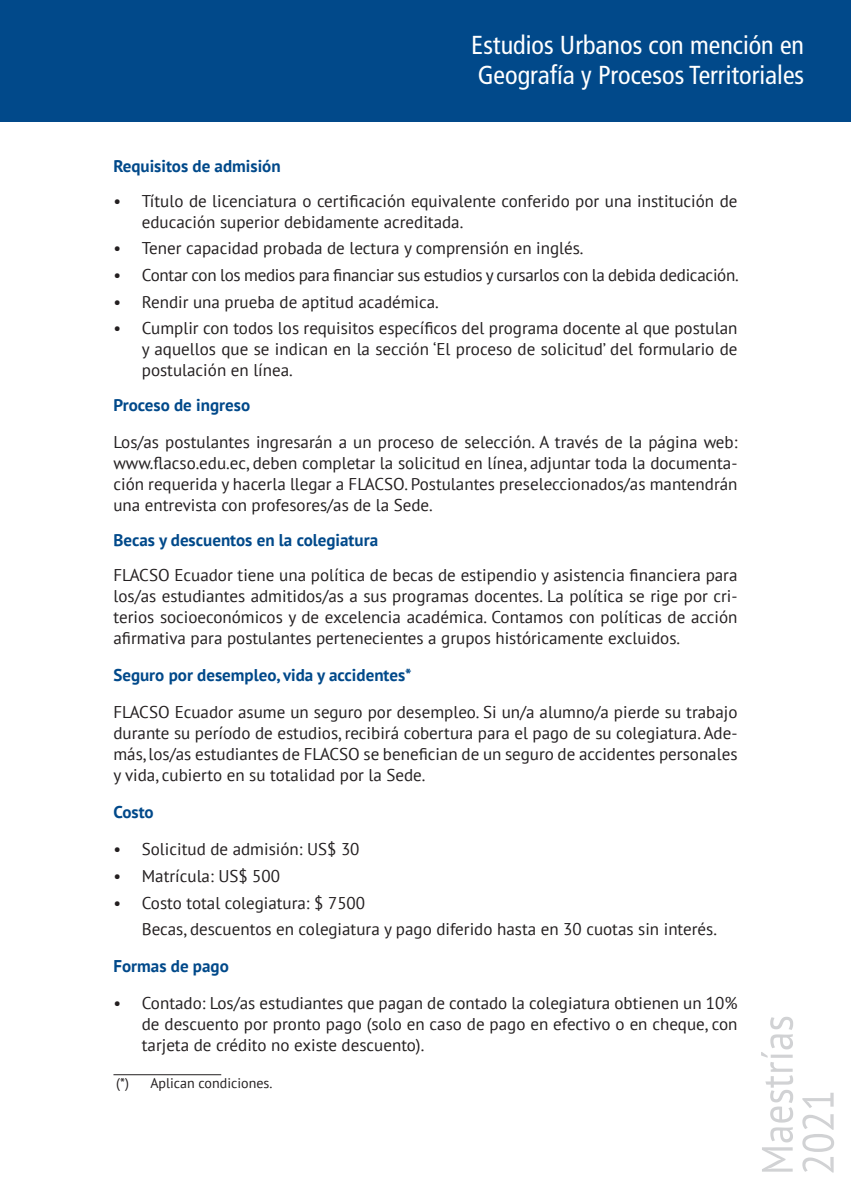
<style>
.page{position:relative;width:851px;height:1191px;background:#fff}
.page>*{position:absolute;margin:0;border:0;box-sizing:border-box;transform-origin:0 0}
.t1{font:condensed 26px/30px "Frutiger";color:#fff}
.t2{font:17px/21px "PT Sans";color:#231f20;text-align:justify}
.t3{font:700 17px "PT Sans";color:#01498a}
.t4{font:14px "PT Sans";color:#231f20}
</style>
<div class="page">
<div style="left:0;top:0;width:850px;height:121px;background:#01498a"></div>
<svg style="left:761px;top:1016px;width:32px;height:155px"></svg>
<svg style="left:802px;top:1114px;width:32px;height:58px"></svg>
<svg style="left:802px;top:1092px;width:31px;height:16px"></svg>
<hr style="left:113px;top:1074px;width:108px;height:1px;background:#231f20">
<h1 class="t1" style="left:471px;top:31px;width:334px">Estudios Urbanos con mención en<br>Geografía y Procesos Territoriales</h1>
<p class="t3" style="left:113px;top:154px;width:169px">Requisitos de admisión</p>
<p class="t2" style="left:142px;top:190px;width:597px;text-indent:-28px">• Título de licenciatura o certificación equivalente conferido por una institución de educación superior debidamente acreditada.</p>
<p class="t2" style="left:113px;top:237px;width:471px">• Tener capacidad probada de lectura y comprensión en inglés.</p>
<p class="t2" style="left:113px;top:264px;width:626px">• Contar con los medios para financiar sus estudios y cursarlos con la debida dedicación.</p>
<p class="t2" style="left:113px;top:291px;width:327px">• Rendir una prueba de aptitud académica.</p>
<p class="t2" style="left:142px;top:317px;width:597px;text-indent:-28px">• Cumplir con todos los requisitos específicos del programa docente al que postulan y aquellos que se indican en la sección ‘El proceso de solicitud’ del formulario de postulación en línea.</p>
<p class="t3" style="left:113px;top:394px;width:138px">Proceso de ingreso</p>
<p class="t2" style="left:113px;top:431px;width:625px">Los/as postulantes ingresarán a un proceso de selección. A través de la página web: www.flacso.edu.ec, deben completar la solicitud en línea, adjuntar toda la documenta&shy;ción requerida y hacerla llegar a FLACSO. Postulantes preseleccionados/as mantendrán una entrevista con profesores/as de la Sede.</p>
<p class="t3" style="left:113px;top:529px;width:266px">Becas y descuentos en la colegiatura</p>
<p class="t2" style="left:113px;top:564px;width:625px">FLACSO Ecuador tiene una política de becas de estipendio y asistencia financiera para los/as estudiantes admitidos/as a sus programas docentes. La política se rige por cri&shy;terios socioeconómicos y de excelencia académica. Contamos con políticas de acción afirmativa para postulantes pertenecientes a grupos históricamente excluidos.</p>
<p class="t3" style="left:113px;top:664px;width:300px">Seguro por desempleo, vida y accidentes*</p>
<p class="t2" style="left:113px;top:701px;width:625px">FLACSO Ecuador asume un seguro por desempleo. Si un/a alumno/a pierde su trabajo durante su período de estudios, recibirá cobertura para el pago de su colegiatura. Ade&shy;más, los/as estudiantes de FLACSO se benefician de un seguro de accidentes personales y vida, cubierto en su totalidad por la Sede.</p>
<p class="t3" style="left:113px;top:801px;width:42px">Costo</p>
<p class="t2" style="left:113px;top:838px;width:247px">• Solicitud de admisión: US$ 30</p>
<p class="t2" style="left:113px;top:865px;width:168px">• Matrícula: US$ 500</p>
<p class="t2" style="left:142px;top:889px;width:576px;line-height:26.6px;text-indent:-28px">• Costo total colegiatura: $ 7500<br>Becas, descuentos en colegiatura y pago diferido hasta en 30 cuotas sin interés.</p>
<p class="t3" style="left:113px;top:955px;width:117px">Formas de pago</p>
<p class="t2" style="left:142px;top:992px;width:597px;text-indent:-28px">• Contado: Los/as estudiantes que pagan de contado la colegiatura obtienen un 10% de descuento por pronto pago (solo en caso de pago en efectivo o en cheque, con tarjeta de crédito no existe descuento).</p>
<p class="t4" style="left:116px;top:1074px;width:14px">(*)</p>
<p class="t4" style="left:150px;top:1074px;width:123px">Aplican condiciones.</p>
</div>
